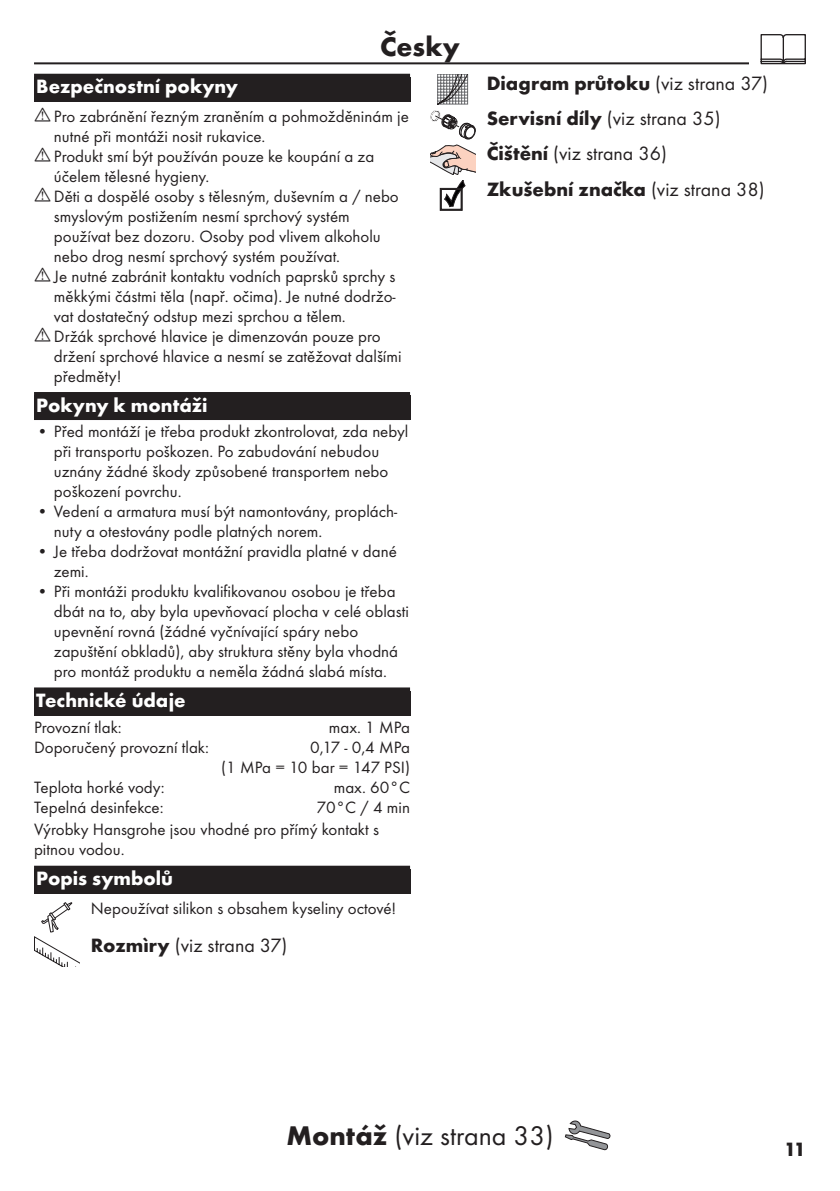
<style>
.page{position:relative;width:840px;height:1191px;background:#fff}
.page>*{position:absolute;margin:0;border:0;box-sizing:border-box;transform-origin:0 0}
.t1{font:28px "Futura TOT Boo";color:#231f20}
.t2{font:700 28px "Futura TOT";color:#231f20}
.t3{font:20px/35.4px "Futura TOT Boo";color:#231f20}
.t4{font:700 20px "Futura TOT";color:#fff}
.t5{font:700 20px "Futura TOT";color:#231f20}
.t6{font:17px/20px "Futura TOT Boo";color:#231f20}
.s1{font-family:"Futura TOT";font-weight:700}
.s2{font-family:"Futura TOT Boo";font-weight:400}
</style>
<div class="page">
<hr style="left:34px;top:62px;width:771px;height:2px;background:#231f20">
<div style="left:748px;top:34px;width:68px;height:34px;background:#fff"></div>
<svg style="left:760px;top:34px;width:45px;height:30px"></svg>
<svg style="left:564px;top:1120px;width:46px;height:30px"></svg>
<div style="left:34px;top:74px;width:376px;height:28px;background:#231f20"></div>
<div style="left:34px;top:392px;width:376px;height:28px;background:#231f20"></div>
<div style="left:34px;top:687px;width:376px;height:28px;background:#231f20"></div>
<div style="left:34px;top:869px;width:376px;height:25px;background:#231f20"></div>
<div style="left:34px;top:865px;width:376px;height:28px;background:#231f20"></div>
<svg style="left:34px;top:902px;width:45px;height:64px"></svg>
<svg style="left:430px;top:74px;width:45px;height:65px"></svg>
<svg style="left:430px;top:145px;width:45px;height:65px"></svg>
<h1 class="t2" style="left:380px;top:29px;width:81px">Česky</h1>
<p class="t4" style="left:36px;top:74px;width:203px">Bezpečnostní pokyny</p>
<p class="t6" style="left:54px;top:106px;width:356px">Pro zabránění řezným zraněním a pohmožděninám je nutné při montáži nosit rukavice.<br>Produkt smí být používán pouze ke koupání a za účelem tělesné hygieny.<br>Děti a dospělé osoby s tělesným, duševním a / nebo smyslovým postižením nesmí sprchový systém používat bez dozoru. Osoby pod vlivem alkoholu nebo drog nesmí sprchový systém používat.<br>Je nutné zabránit kontaktu vodních paprsků sprchy s měkkými částmi těla (např. očima). Je nutné dodržo&shy;vat dostatečný odstup mezi sprchou a tělem.<br>Držák sprchové hlavice je dimenzován pouze pro držení sprchové hlavice a nesmí se zatěžovat dalšími předměty!</p>
<p class="t4" style="left:36px;top:392px;width:173px">Pokyny k montáži</p>
<p class="t6" style="left:54px;top:421px;width:356px;text-indent:-17px">• Před montáží je třeba produkt zkontrolovat, zda nebyl při transportu poškozen. Po zabudování nebudou uznány žádné škody způsobené transportem nebo poškození povrchu.</p>
<p class="t6" style="left:54px;top:501px;width:345px;text-indent:-17px">• Vedení a armatura musí být namontovány, proplách&shy;nuty a otestovány podle platných norem.</p>
<p class="t6" style="left:54px;top:541px;width:344px;text-indent:-17px">• Je třeba dodržovat montážní pravidla platné v dané zemi.</p>
<p class="t6" style="left:54px;top:581px;width:356px;text-indent:-17px">• Při montáži produktu kvalifikovanou osobou je třeba dbát na to, aby byla upevňovací plocha v celé oblasti upevnění rovná (žádné vyčnívající spáry nebo zapuštění obkladů), aby struktura stěny byla vhodná pro montáž produktu a neměla žádná slabá místa.</p>
<p class="t4" style="left:36px;top:688px;width:151px">Technické údaje</p>
<p class="t6" style="left:34px;top:717px;width:89px">Provozní tlak:</p>
<p class="t6" style="left:329px;top:717px;width:83px">max. 1 MPa</p>
<p class="t6" style="left:34px;top:737px;width:176px">Doporučený provozní tlak:</p>
<p class="t6" style="left:221px;top:737px;width:190px;text-align:right">0,17 - 0,4 MPa<br>(1 MPa = 10 bar = 147 PSI)</p>
<p class="t6" style="left:34px;top:777px;width:132px">Teplota horké vody:</p>
<p class="t6" style="left:333px;top:777px;width:78px">max. 60°C</p>
<p class="t6" style="left:34px;top:797px;width:131px">Tepelná desinfekce:</p>
<p class="t6" style="left:34px;top:795px;width:377px;line-height:22.8px;text-indent:282px">70°C / 4 min<br>Výrobky Hansgrohe jsou vhodné pro přímý kontakt s</p>
<p class="t6" style="left:34px;top:839px;width:92px">pitnou vodou.</p>
<p class="t4" style="left:36px;top:866px;width:138px">Popis symbolů</p>
<p class="t6" style="left:91px;top:898px;width:307px">Nepoužívat silikon s obsahem kyseliny octové!</p>
<p class="t3" style="left:91px;top:927px;width:198px"><span class="s1">Rozmìry</span> (viz strana 37)</p>
<p class="t5" style="left:486px;top:70px;width:282px">Diagram průtoku <span class="s2">(viz strana 37)</span></p>
<p class="t3" style="left:486px;top:100px;width:235px"><span class="s1">Servisní díly</span> (viz strana 35)<br><span class="s1">Čištění</span> (viz strana 36)</p>
<p class="t5" style="left:486px;top:176px;width:279px">Zkušební značka <span class="s2">(viz strana 38)</span></p>
<h1 class="t1" style="left:286px;top:1119px;width:268px"><span class="s1">Montáž</span> (viz strana 33)</h1>
<p class="t5" style="left:783px;top:1136px;width:23px">11</p>
</div>
